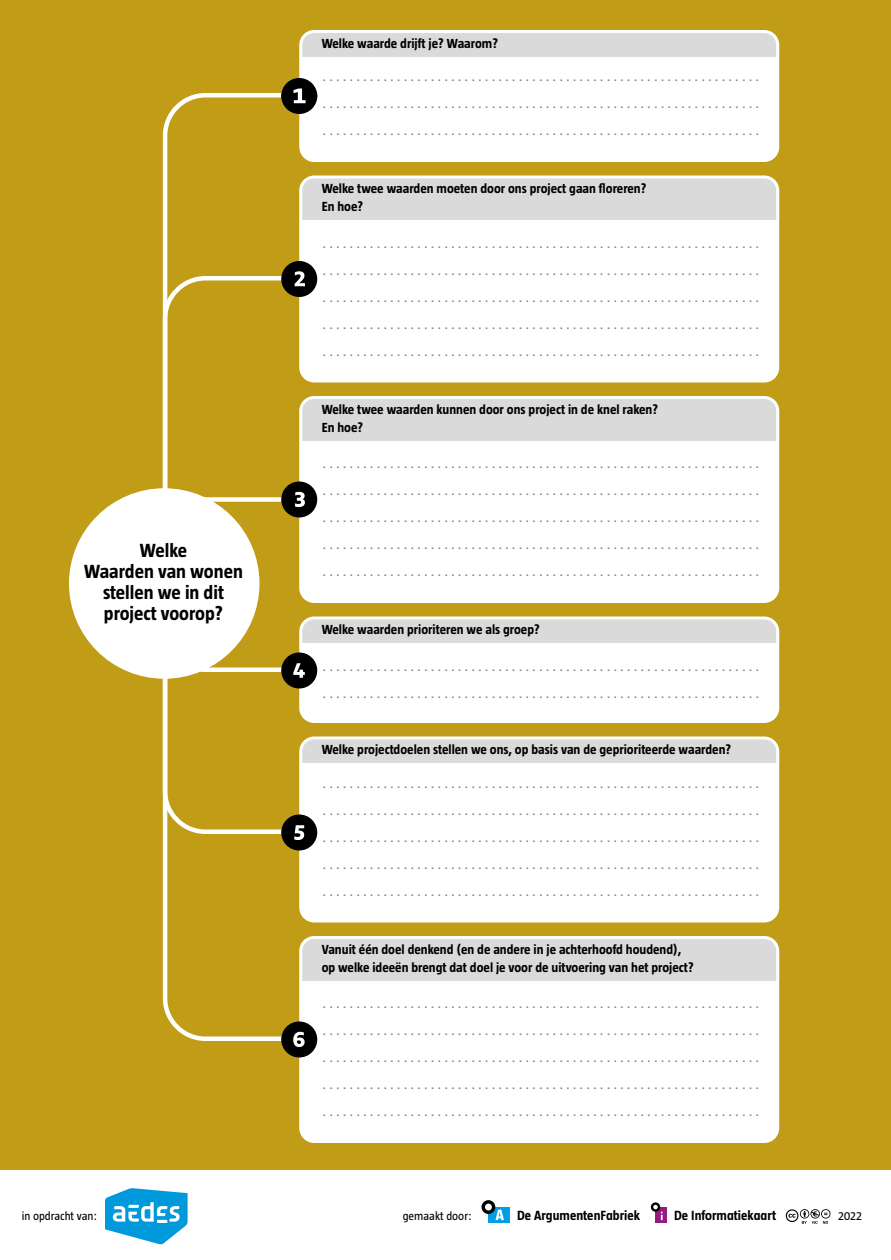
<style>
.page{position:relative;width:891px;height:1260px;background:#fff}
.page>*{position:absolute;margin:0;border:0;box-sizing:border-box;transform-origin:0 0}
.t1{font:700 19.5px/21px "Taz";color:#000;text-align:center}
.t2{font:15px/27px "Source Sans Pro";color:#878787;text-align:justify}
.t3{font:700 13.65px "Tazzer";letter-spacing:.005em;color:#000}
.t4{font:700 13.5px/18px "Taz";color:#000}
.t5{font:12px "Taz";color:#000}
</style>
<div class="page">
<div style="left:0;top:0;width:891px;height:1170px;background:#c19c16"></div>
<svg style="left:162px;top:686px;width:158px;height:355px"></svg>
<svg style="left:162px;top:91px;width:158px;height:172px"></svg>
<div style="left:301px;top:177px;width:477px;height:204px;background:#fff;border-radius:14px"></div>
<div style="left:301px;top:177px;width:477px;height:43px;background:#dadada"></div>
<div style="left:299px;top:176px;width:480px;height:206px;border:3px solid #fff;border-radius:14px"></div>
<div style="left:301px;top:398px;width:477px;height:204px;background:#fff;border-radius:14px"></div>
<div style="left:301px;top:398px;width:477px;height:43px;background:#dadada"></div>
<div style="left:299px;top:396px;width:480px;height:207px;border:3px solid #fff;border-radius:14px"></div>
<div style="left:301px;top:938px;width:477px;height:204px;background:#fff;border-radius:14px"></div>
<div style="left:301px;top:938px;width:477px;height:43px;background:#dadada"></div>
<div style="left:299px;top:936px;width:480px;height:207px;border:3px solid #fff;border-radius:14px"></div>
<div style="left:301px;top:738px;width:477px;height:183px;background:#fff;border-radius:14px"></div>
<div style="left:301px;top:738px;width:477px;height:26px;background:#dadada"></div>
<div style="left:299px;top:736px;width:480px;height:186px;border:3px solid #fff;border-radius:14px"></div>
<div style="left:301px;top:32px;width:477px;height:128px;background:#fff;border-radius:14px"></div>
<div style="left:301px;top:32px;width:477px;height:25px;background:#dadada"></div>
<div style="left:299px;top:30px;width:480px;height:132px;border:3px solid #fff;border-radius:14px"></div>
<div style="left:301px;top:618px;width:477px;height:104px;background:#fff;border-radius:14px"></div>
<div style="left:301px;top:618px;width:477px;height:26px;background:#dadada"></div>
<div style="left:299px;top:616px;width:480px;height:107px;border:3px solid #fff;border-radius:14px"></div>
<div style="left:71px;top:490px;width:186px;height:186px;background:#fff;border-radius:50%"></div>
<div style="left:281px;top:261px;width:36px;height:36px;border:2px solid #000;border-radius:50%"></div>
<svg style="left:161px;top:263px;width:159px;height:283px"></svg>
<div style="left:281px;top:652px;width:36px;height:36px;border:2px solid #000;border-radius:50%"></div>
<svg style="left:161px;top:578px;width:159px;height:108px"></svg>
<div style="left:281px;top:814px;width:36px;height:36px;border:2px solid #000;border-radius:50%"></div>
<svg style="left:284px;top:817px;width:31px;height:31px"></svg>
<div style="left:281px;top:78px;width:36px;height:36px;border:2px solid #000;border-radius:50%"></div>
<svg style="left:282px;top:80px;width:35px;height:32px"></svg>
<div style="left:281px;top:1022px;width:36px;height:36px;border:2px solid #000;border-radius:50%"></div>
<svg style="left:284px;top:1024px;width:31px;height:31px"></svg>
<div style="left:488px;top:1207px;width:21px;height:15px;background:#009fe3"></div>
<svg style="left:495px;top:1210px;width:9px;height:10px"></svg>
<div style="left:482px;top:1200px;width:13px;height:14px;background:#000;border-radius:50%"></div>
<div style="left:485px;top:1204px;width:7px;height:7px;background:#fff;border-radius:50%"></div>
<div style="left:656px;top:1207px;width:11px;height:15px;background:#951b81"></div>
<svg style="left:651px;top:1202px;width:9px;height:10px"></svg>
<svg style="left:653px;top:1205px;width:10px;height:15px"></svg>
<svg style="left:786px;top:1209px;width:44px;height:15px"></svg>
<svg style="left:105px;top:1188px;width:83px;height:56px"></svg>
<p class="t4" style="left:322px;top:34px;width:178px">Welke waarde drijft je? Waarom?</p>
<p class="t2" style="left:323px;top:63px;width:438px">. . . . . . . . . . . . . . . . . . . . . . . . . . . . . . . . . . . . . . . . . . . . . . . . . . . . . . . . . . . . . . . . . . . . . . . . . . . . . . . . . . . . . . . . . . . . . . . . . . . . . . . . . . . . . . . . . . . . . . . . . . . . . . . . . . . . . . . . . . . . . . . . . . . . . . . . . . . . . . . . . . . . . . . . . . . . . . . . . . . . . . . . . . . . . . . . . . .</p>
<h1 class="t1" style="left:84px;top:539px;width:160px">Welke<br>Waarden van wonen stellen we in dit project voorop?</h1>
<p class="t4" style="left:322px;top:179px;width:326px">Welke twee waarden moeten door ons project gaan oreren?<br>En hoe?</p>
<p class="t2" style="left:323px;top:229px;width:438px">. . . . . . . . . . . . . . . . . . . . . . . . . . . . . . . . . . . . . . . . . . . . . . . . . . . . . . . . . . . . . . . . . . . . . . . . . . . . . . . . . . . . . . . . . . . . . . . . . . . . . . . . . . . . . . . . . . . . . . . . . . . . . . . . . . . . . . . . . . . . . . . . . . . . . . . . . . . . . . . . . . . . . . . . . . . . . . . . . . . . . . . . . . . . . . . . . . . . . . . . . . . . . . . . . . . . . . . . . . . . . . . . . . . . . . . . . . . . . . . . . . . . . . . . . . . . . . . . . . . . . . . . . . . . . . . . . . . . . . . . . . . . . . . . . . . . . . . . . . . . . . . . . . . . . . . . . . . . . . . . . . . . .</p>
<p class="t4" style="left:322px;top:400px;width:338px">Welke twee waarden kunnen door ons project in de knel raken?<br>En hoe?</p>
<p class="t2" style="left:323px;top:450px;width:438px">. . . . . . . . . . . . . . . . . . . . . . . . . . . . . . . . . . . . . . . . . . . . . . . . . . . . . . . . . . . . . . . . . . . . . . . . . . . . . . . . . . . . . . . . . . . . . . . . . . . . . . . . . . . . . . . . . . . . . . . . . . . . . . . . . . . . . . . . . . . . . . . . . . . . . . . . . . . . . . . . . . . . . . . . . . . . . . . . . . . . . . . . . . . . . . . . . . . . . . . . . . . . . . . . . . . . . . . . . . . . . . . . . . . . . . . . . . . . . . . . . . . . . . . . . . . . . . . . . . . . . . . . . . . . . . . . . . . . . . . . . . . . . . . . . . . . . . . . . . . . . . . . . . . . . . . . . . . . . . . . . . . . .</p>
<p class="t4" style="left:322px;top:620px;width:220px">Welke waarden prioriteren we als groep?</p>
<p class="t2" style="left:323px;top:652px;width:438px">. . . . . . . . . . . . . . . . . . . . . . . . . . . . . . . . . . . . . . . . . . . . . . . . . . . . . . . . . . . . . . . . . . . . . . . . . . . . . . . . . . . . . . . . . . . . . . . . . . . . . . . . . . . . . . . . . . . . . . . . . . . . . . . . . .</p>
<p class="t4" style="left:322px;top:740px;width:411px">Welke projectdoelen stellen we ons, op basis van de geprioriteerde waarden?</p>
<p class="t2" style="left:323px;top:769px;width:438px">. . . . . . . . . . . . . . . . . . . . . . . . . . . . . . . . . . . . . . . . . . . . . . . . . . . . . . . . . . . . . . . . . . . . . . . . . . . . . . . . . . . . . . . . . . . . . . . . . . . . . . . . . . . . . . . . . . . . . . . . . . . . . . . . . . . . . . . . . . . . . . . . . . . . . . . . . . . . . . . . . . . . . . . . . . . . . . . . . . . . . . . . . . . . . . . . . . . . . . . . . . . . . . . . . . . . . . . . . . . . . . . . . . . . . . . . . . . . . . . . . . . . . . . . . . . . . . . . . . . . . . . . . . . . . . . . . . . . . . . . . . . . . . . . . . . . . . . . . . . . . . . . . . . . . . . . . . . . . . . . . . . . .</p>
<p class="t4" style="left:322px;top:940px;width:374px">Vanuit één doel denkend (en de andere in je achterhoofd houdend), op welke ideeën brengt dat doel je voor de uitvoering van het project?</p>
<p class="t2" style="left:323px;top:990px;width:438px">. . . . . . . . . . . . . . . . . . . . . . . . . . . . . . . . . . . . . . . . . . . . . . . . . . . . . . . . . . . . . . . . . . . . . . . . . . . . . . . . . . . . . . . . . . . . . . . . . . . . . . . . . . . . . . . . . . . . . . . . . . . . . . . . . . . . . . . . . . . . . . . . . . . . . . . . . . . . . . . . . . . . . . . . . . . . . . . . . . . . . . . . . . . . . . . . . . . . . . . . . . . . . . . . . . . . . . . . . . . . . . . . . . . . . . . . . . . . . . . . . . . . . . . . . . . . . . . . . . . . . . . . . . . . . . . . . . . . . . . . . . . . . . . . . . . . . . . . . . . . . . . . . . . . . . . . . . . . . . . . . . . . .</p>
<p class="t5" style="left:22px;top:1209px;width:77px">in opdracht van:</p>
<p class="t5" style="left:403px;top:1209px;width:71px">gemaakt door:</p>
<p class="t3" style="left:517px;top:1208px;width:124px">De ArgumentenFabriek</p>
<p class="t3" style="left:674px;top:1208px;width:104px">De Informatiekaart</p>
<p class="t5" style="left:838px;top:1209px;width:25px">2022</p>
</div>
